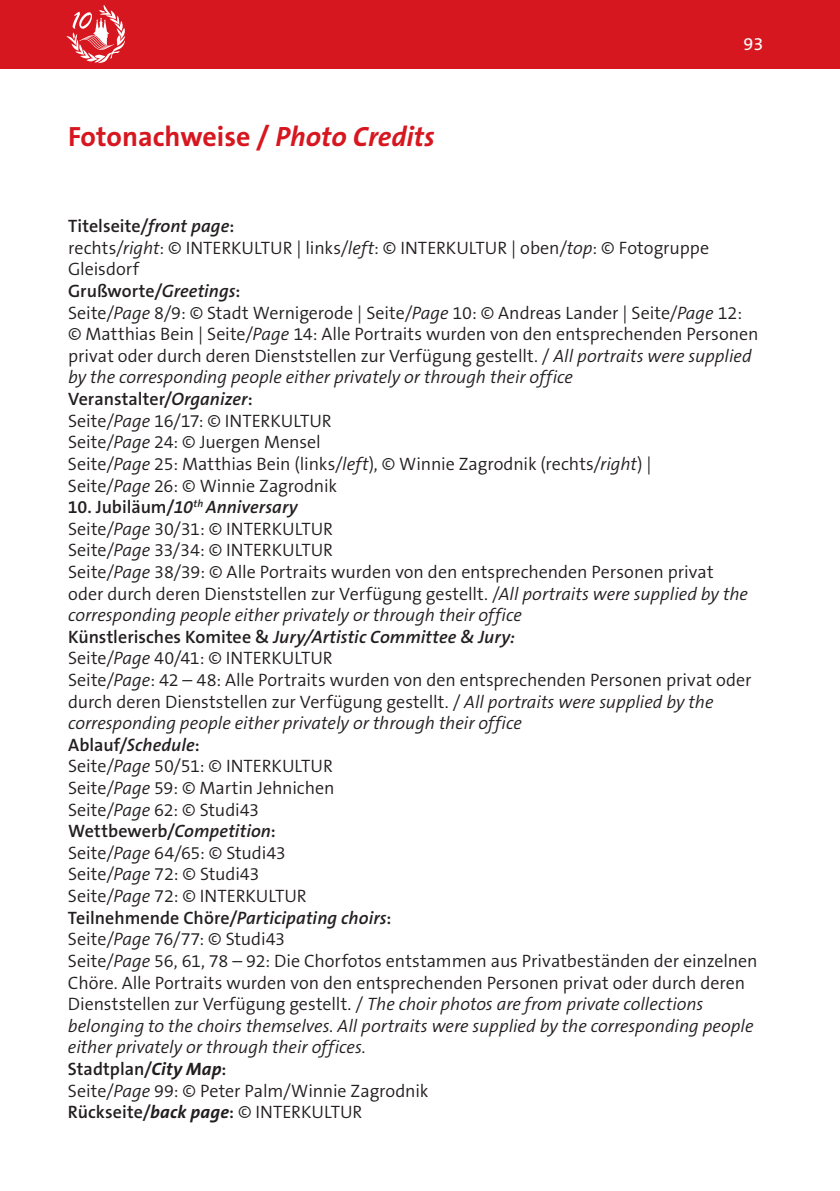
<style>
.page{position:relative;width:840px;height:1191px;background:#fff}
.page>*{position:absolute;margin:0;border:0;box-sizing:border-box;transform-origin:0 0}
.t1{font:700 28px "The Sans B7";color:#d7171f}
.t2{font:300 18px/21.6px "The Sans B4";letter-spacing:-.005em;color:#231f20}
.t3{font:600 18px "The Sans B6";color:#231f20}
.t4{font:italic 600 18px "The Sans B6";color:#231f20}
.t5{font:18px "The Sans B5 Plain";color:#fff}
.s1{font-style:italic}
.s2{font-style:normal}
.s3{font-family:"The Sans B7";font-weight:700;font-style:italic}
.s4{font-family:"The Sans B6";font-weight:600}
</style>
<div class="page">
<div style="left:0;top:0;width:839px;height:68px;background:#d7171f"></div>
<svg style="left:67px;top:5px;width:59px;height:58px"></svg>
<h1 class="t1" style="left:68px;top:122px;width:368px">Fotonachweise / <span class="s1">Photo Credits</span></h1>
<p class="t5" style="left:743px;top:34px;width:21px">93</p>
<p class="t3" style="left:68px;top:216px;width:168px">Titelseite/<span class="s1">front page</span>:</p>
<p class="t2" style="left:68px;top:237px;width:642px">rechts/<span class="s1">right</span>: © INTERKULTUR | links/<span class="s1">left</span>: © INTERKULTUR | oben/<span class="s1">top</span>: © Fotogruppe<br>Gleisdorf</p>
<p class="t3" style="left:68px;top:281px;width:174px">Grußworte/<span class="s1">Greetings</span>:</p>
<p class="t2" style="left:68px;top:302px;width:691px">Seite/<span class="s1">Page</span> 8/9: © Stadt Wernigerode | Seite/<span class="s1">Page</span> 10: © Andreas Lander | Seite/<span class="s1">Page</span> 12: © Matthias Bein | Seite/<span class="s1">Page</span> 14: Alle Portraits wurden von den entsprechenden Personen privat oder durch deren Dienststellen zur Verfügung gestellt. / <span class="s1">All portraits were supplied by the corresponding people either privately or through their office</span></p>
<p class="t3" style="left:68px;top:389px;width:186px">Veranstalter/<span class="s1">Organizer</span>:</p>
<p class="t2" style="left:68px;top:410px;width:584px">Seite/<span class="s1">Page</span> 16/17: © INTERKULTUR<br>Seite/<span class="s1">Page</span> 24: © Juergen Mensel<br>Seite/<span class="s1">Page</span> 25: Matthias Bein (links/<span class="s1">left</span>), © Winnie Zagrodnik (rechts/<span class="s1">right</span>) | Seite/<span class="s1">Page</span> 26: © Winnie Zagrodnik</p>
<p class="t4" style="left:68px;top:497px;width:231px"><span class="s2">10. Jubiläum/</span>10<sup>th</sup> Anniversary</p>
<p class="t2" style="left:68px;top:518px;width:681px">Seite/<span class="s1">Page</span> 30/31: © INTERKULTUR<br>Seite/<span class="s1">Page</span> 33/34: © INTERKULTUR<br>Seite/<span class="s1">Page</span> 38/39: © Alle Portraits wurden von den entsprechenden Personen privat oder durch deren Dienststellen zur Verfügung gestellt. /<span class="s1">All portraits were supplied by the corresponding people either privately or through their office</span></p>
<p class="t4" style="left:68px;top:627px;width:448px"><span class="s2">Künstlerisches Komitee &amp;</span> Jury/Artistic Committee &amp; Jury:</p>
<p class="t2" style="left:68px;top:648px;width:684px">Seite/<span class="s1">Page</span> 40/41: © INTERKULTUR<br>Seite/<span class="s1">Page</span>: 42 – 48: Alle Portraits wurden von den entsprechenden Personen privat oder durch deren Dienststellen zur Verfügung gestellt. / <span class="s1">All portraits were supplied by the corresponding people either privately or through their office</span></p>
<p class="t3" style="left:68px;top:735px;width:133px">Ablauf/<span class="s1">Schedule</span>:</p>
<p class="t2" style="left:68px;top:756px;width:268px;text-align:justify">Seite/<span class="s1">Page</span> 50/51: © INTERKULTUR Seite/<span class="s1">Page</span> 59: © Martin Jehnichen Seite/<span class="s1">Page</span> 62: © Studi43</p>
<p class="t3" style="left:68px;top:821px;width:209px">Wettbewerb/<span class="s1">Competition</span>:</p>
<p class="t2" style="left:68px;top:842px;width:240px">Seite/<span class="s1">Page</span> 64/65: © Studi43<br>Seite/<span class="s1">Page</span> 72: © Studi43<br>Seite/<span class="s1">Page</span> 72: © INTERKULTUR</p>
<p class="t3" style="left:68px;top:908px;width:325px">Teilnehmende Chöre/<span class="s1">Participating choirs</span>:</p>
<p class="t2" style="left:68px;top:929px;width:690px">Seite/<span class="s1">Page</span> 76/77: © Studi43<br>Seite/<span class="s1">Page</span> 56, 61, 78 – 92: Die Chorfotos entstammen aus Privatbeständen der einzelnen Chöre. Alle Portraits wurden von den entsprechenden Personen privat oder durch deren Dienststellen zur Verfügung gestellt. / <span class="s1">The choir photos are from private collections belonging to the choirs themselves. All portraits were supplied by the corresponding people either privately or through their offices.</span></p>
<p class="t3" style="left:68px;top:1059px;width:160px">Stadtplan/<span class="s3">City Map</span>:</p>
<p class="t2" style="left:68px;top:1080px;width:362px">Seite/<span class="s1">Page</span> 99: © Peter Palm/Winnie Zagrodnik<br><span class="s4">Rückseite/</span><span class="s3">back page</span><span class="s4">:</span> © INTERKULTUR</p>
</div>
